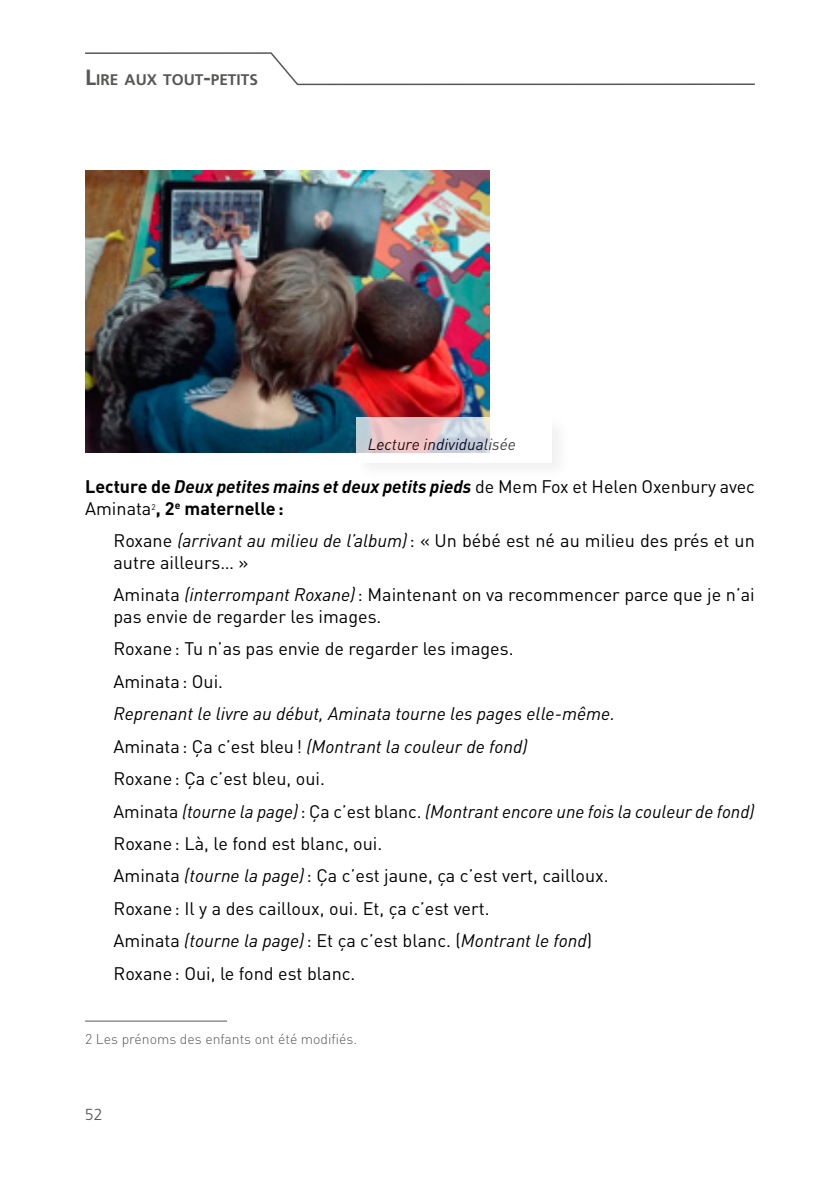
<style>
.page{position:relative;width:840px;height:1191px;background:#fff}
.page>*{position:absolute;margin:0;border:0;box-sizing:border-box;transform-origin:0 0}
.t1{font:18px/32.4px "DIN";color:#000}
.t2{font:italic 16px "DIN";color:#000}
.t3{font:300 16px "Frutiger LT Std";color:#575756}
.t4{font:700 15.4px "Frutiger LT Std";color:#575756}
.t5{font:300 14px "DIN";color:#575756}
.s1{font-size:22px}
.s2{font-weight:700}
.s3{font-weight:700;font-style:italic}
.s4{font-style:italic}
</style>
<div class="page">
<img style="left:85px;top:170px;width:404px;height:282px">
<svg style="left:85px;top:52px;width:670px;height:34px"></svg>
<div style="left:353px;top:415px;width:218px;height:66px;background:#fff"></div>
<svg style="left:356px;top:417px;width:134px;height:36px"></svg>
<hr style="left:85px;top:1020px;width:142px;height:1px;background:#575756">
<p class="t4" style="left:85px;top:71px;width:174px"><span class="s1">L</span>IRE AUX TOUT<span class="s1">-</span>PETITS</p>
<p class="t2" style="left:367px;top:434px;width:150px">Lecture individualisée</p>
<p class="t1" style="left:85px;top:476px;width:671px;line-height:21.6px"><span class="s2">Lecture de</span> <span class="s3">Deux petites mains et deux petits pieds</span> de Mem Fox et Helen Oxenbury avec<br>Aminata<sup>2</sup><span class="s2">, 2</span><sup>e</sup> <span class="s2">maternelle:</span></p>
<p class="t1" style="left:113px;top:530px;width:642px;line-height:21.6px">Roxane <span class="s4">(arrivant au milieu de l’album)</span>: « Un bébé est né au milieu des prés et un autre ailleurs… »</p>
<p class="t1" style="left:113px;top:584px;width:642px;line-height:21.6px">Aminata <span class="s4">(interrompant Roxane)</span>: Maintenant on va recommencer parce que je n’ai pas envie de regarder les images.</p>
<p class="t1" style="left:113px;top:633px;width:401px">Roxane: Tu n’as pas envie de regarder les images.<br>Aminata: Oui.</p>
<p class="t1" style="left:113px;top:698px;width:642px"><span class="s4">Reprenant le livre au début, Aminata tourne les pages elle-même.<br></span>Aminata: Ça c’est bleu! <span class="s4">(Montrant la couleur de fond)<br></span>Roxane: Ça c’est bleu, oui.<br>Aminata <span class="s4">(tourne la page)</span>: Ça c’est blanc. <span class="s4">(Montrant encore une fois la couleur de fond)<br></span>Roxane: Là, le fond est blanc, oui.<br>Aminata <span class="s4">(tourne la page)</span>: Ça c’est jaune, ça c’est vert, cailloux.<br>Roxane: Il y a des cailloux, oui. Et, ça c’est vert.<br>Aminata <span class="s4">(tourne la page)</span>: Et ça c’est blanc. (<span class="s4">Montrant le fond</span>)<br>Roxane: Oui, le fond est blanc.</p>
<p class="t5" style="left:85px;top:1030px;width:273px">2 Les prénoms des enfants ont été modifiés.</p>
<p class="t3" style="left:85px;top:1105px;width:19px">52</p>
</div>
